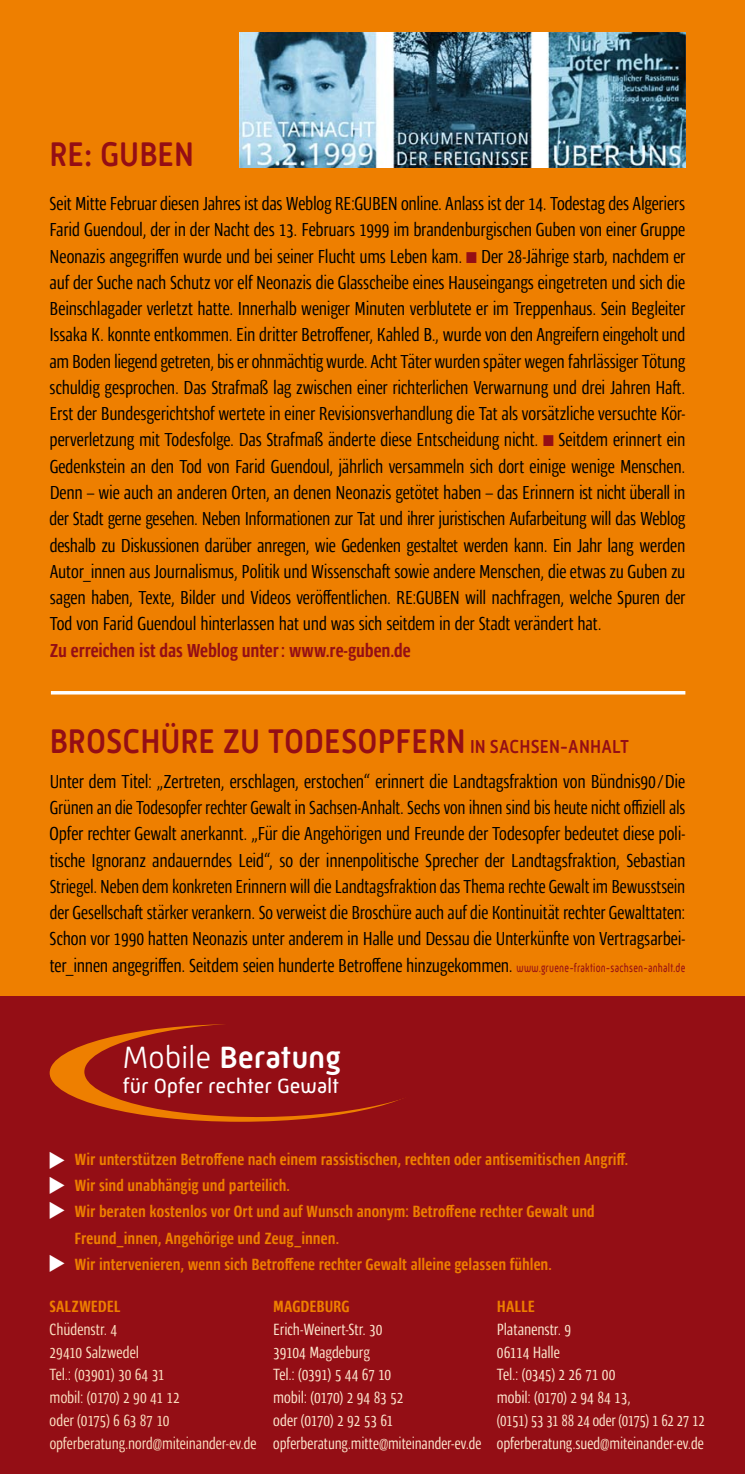
<style>
.page{position:relative;width:745px;height:1474px;background:#fff}
.page>*{position:absolute;margin:0;border:0;box-sizing:border-box;transform-origin:0 0}
.t1{font:500 35px "Mic 32 New Rounded";color:#940e15;scale:.9 1}
.t2{font:500 31.5px "Mic 32 New Rounded";letter-spacing:.005em;color:#fff}
.t3{font:21px "Mic 32 New Rounded";color:#fff}
.t4{font:21px "Zapf Dingbats ITC";color:#fff}
.t5{font:19.25px/26.2px "Ardoise Pro Tight";letter-spacing:-.01em;color:#000;text-align:justify}
.t6{font:700 19.25px "Ardoise Pro Tight";letter-spacing:-.005em;color:#940e15}
.t7{font:500 19.25px "Mic 32 New Rounded";letter-spacing:.005em;color:#940e15;scale:.9 1}
.t8{font:700 16.62px/26.2px "Ardoise Pro Tight";letter-spacing:.005em;color:#ee7f00}
.t9{font:16.62px/22.8px "Ardoise Pro Tight";letter-spacing:-.005em;color:#fce5cc}
.t10{font:16.62px/22.8px "Ardoise Pro Tight";letter-spacing:-.005em;color:#fbdfbf}
.s1{color:#940e15}
.s2{font-size:35px}
.s3{font-family:"Mic 32 New Rounded";font-size:12.25px;color:#940e15}
.s4{font-weight:300}
</style>
<div class="page">
<div style="left:0;top:0;width:744px;height:1473px;background:#ee7f00"></div>
<div style="left:0;top:996px;width:744px;height:477px;background:#940e15"></div>
<div style="left:50px;top:1024px;width:380px;height:97px;background:#ee7f00;border-radius:50%"></div>
<svg style="left:84px;top:1024px;width:346px;height:94px"></svg>
<hr style="left:51px;top:691px;width:634px;height:3px;background:#fff">
<img style="left:239px;top:32px;width:446px;height:136px">
<h1 class="t1" style="left:50px;top:134px;width:156px">RE: GUBEN</h1>
<p class="t5" style="left:50px;top:188px;width:637px">Seit Mitte Februar diesen Jahres ist das Weblog RE:GUBEN online. Anlass ist der 14. Todestag des -Algeriers Farid Guendoul, der in der Nacht des 13. Februars 1999 im brandenburgischen -Guben von einer -Gruppe Neonazis angegriffen wurde und bei seiner Flucht ums Leben kam. <span class="s1">■</span> Der 28-Jährige starb, nachdem er auf der Suche nach Schutz vor elf Neonazis die Glasscheibe -eines Hauseingangs eingetreten und sich die Beinschlagader verletzt hatte. Innerhalb weniger Minuten verblutete er im Treppenhaus. Sein Begleiter Issaka K. konnte entkommen. Ein dritter Betroffener, Kahled B., wurde von den Angreifern eingeholt und am Boden liegend getreten, bis er ohnmächtig wurde. Acht Täter -wurden später wegen fahrlässiger Tötung schuldig gesprochen. Das Strafmaß lag zwischen einer richterlichen Verwarnung und drei Jahren Haft.<br>Erst der Bundesgerichtshof wertete in einer Revisionsverhandlung die Tat als vorsätzliche versuchte Kör&shy;perverletzung mit Todesfolge. Das Strafmaß änderte diese Entscheidung nicht. <span class="s1">■</span> Seitdem erinnert ein Gedenkstein an den Tod von Farid Guendoul, jährlich versammeln sich dort einige wenige Menschen.<br>Denn – wie auch an anderen Orten, an denen Neonazis getötet haben – das Erinnern ist nicht überall in der Stadt gerne gesehen. Neben Informationen zur Tat und ihrer juristischen Aufarbeitung will das Weblog deshalb zu Diskussionen darüber anregen, wie Gedenken gestaltet werden kann. Ein Jahr lang werden Autor_innen aus Journalismus, Politik und Wissenschaft sowie andere Menschen, die etwas zu Guben zu sagen haben, Texte, Bilder und Videos veröffentlichen. RE:GUBEN will nachfragen, welche Spuren der Tod von Farid Guendoul hinterlassen hat und was sich seitdem in der Stadt verändert hat.</p>
<p class="t6" style="left:50px;top:635px;width:362px">Zu erreichen ist das Weblog unter: www.re-guben.de</p>
<h1 class="t1" style="left:50px;top:721px;width:143px">BROSCHÜRE</h1>
<p class="t7" style="left:222px;top:735px;width:453px"><span class="s2">ZU TODESOPFERN</span> IN SACHSEN-ANHALT</p>
<p class="t5" style="left:50px;top:766px;width:636px">Unter dem Titel: „Zertreten, erschlagen, erstochen“ erinnert die Landtagsfraktion von Bündnis90 /Die Grünen an die Todesopfer rechter Gewalt in Sachsen-Anhalt. Sechs von ihnen sind bis heute nicht offiziell als Opfer rechter Gewalt anerkannt. „Für die Angehörigen und Freunde der Todesopfer bedeutet diese poli&shy;tische Ignoranz andauerndes Leid“, so der innenpolitische Sprecher der -Landtagsfraktion, Sebastian Striegel. Neben dem konkreten Erinnern will die Landtagsfraktion das Thema rechte Gewalt im Bewusstsein der Gesellschaft stärker verankern. So verweist die Broschüre auch auf die Kontinuität rechter Gewalttaten:<br>Schon vor 1990 hatten Neonazis unter anderem in Halle und Dessau die -Unterkünfte von Vertragsarbei&shy;ter_innen angegriffen. Seitdem seien hunderte Betroffene hinzugekommen. <span class="s3">www.gruene-fraktion-sachsen-anhalt.de</span></p>
<h2 class="t2" style="left:123px;top:1039px;width:219px"><span class="s4">Mobile</span> BERATUNG</h2>
<p class="t3" style="left:123px;top:1074px;width:217px">für Opfer rechter Gewalt</p>
<p class="t4" style="left:67px;top:1151px;width:70px;rotate:90deg">▲▲▲</p>
<p class="t8" style="left:74px;top:1144px;width:555px">Wir unterstützen Betroffene nach einem rassistischen, rechten oder antisemitischen Angriff.<br>Wir sind unabhängig und parteilich.<br>Wir beraten kostenlos vor Ort und auf Wunsch anonym: Betroffene rechter Gewalt und Freund_innen, Angehörige und Zeug_innen.<br>Wir intervenieren, wenn sich Betroffene rechter Gewalt alleine gelassen fühlen.</p>
<p class="t8" style="left:50px;top:1291px;width:72px">SALZWEDEL</p>
<p class="t10" style="left:50px;top:1316px;width:208px">Chüdenstr. 4<br>29410 Salzwedel<br>Tel.: (03901) 30 64 31<br>mobil: (0170) 2 90 41 12<br>oder (0175) 6 63 87 10 opferberatung.nord@miteinander-ev.de</p>
<p class="t8" style="left:273px;top:1291px;width:78px">MAGDEBURG</p>
<p class="t9" style="left:273px;top:1316px;width:210px">Erich-Weinert-Str. 30<br>39104 Magdeburg<br>Tel.: (0391) 5 44 67 10<br>mobil: (0170) 2 94 83 52<br>oder (0170) 2 92 53 61 opferberatung.mitte@miteinander-ev.de</p>
<p class="t8" style="left:496px;top:1291px;width:39px">HALLE</p>
<p class="t9" style="left:496px;top:1316px;width:209px">Platanenstr. 9<br>06114 Halle<br>Tel.: (0345) 2 26 71 00<br>mobil: (0170) 2 94 84 13,<br>(0151) 53 31 88 24 oder (0175) 1 62 27 12 opferberatung.sued@miteinander-ev.de</p>
</div>
